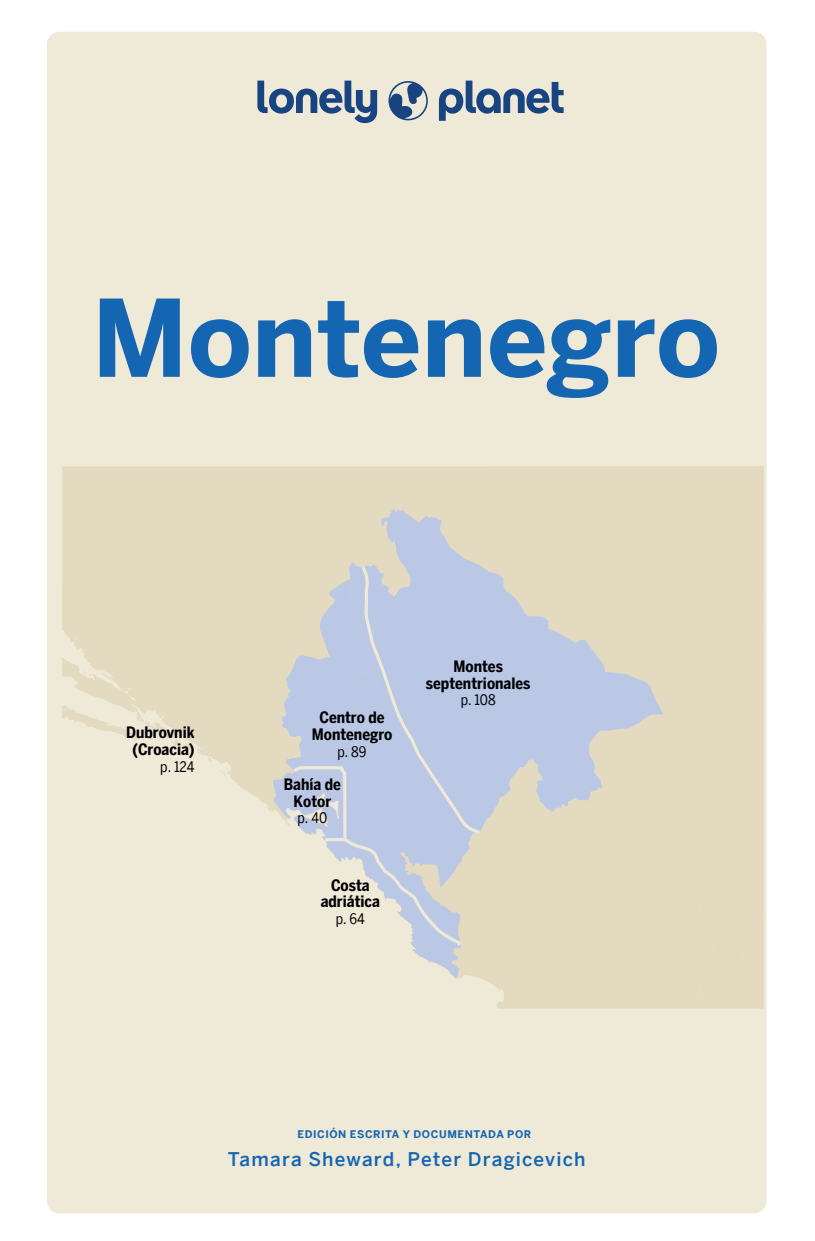
<style>
.page{position:relative;width:815px;height:1241px;background:#fff}
.page>*{position:absolute;margin:0;border:0;box-sizing:border-box;transform-origin:0 0}
.t1{font:700 105.75px "LP Benton Sans";letter-spacing:-.005em;color:#1466b2}
.t2{font:500 18.9px "LP Benton Sans";letter-spacing:.06em;color:#1466b2}
.t3{font:700 15.75px/16.9px "LP Benton Sans Cond";color:#000001;text-align:center}
.t4{font:14.62px "LP Benton Sans Cond";color:#000001}
.t5{font:700 10.58px "LP Benton Sans";letter-spacing:.055em;color:#1466b2}
</style>
<div class="page">
<div style="left:47px;top:32px;width:719px;height:1181px;background:#efe9d7;border-radius:13px"></div>
<svg style="left:257px;top:81px;width:120px;height:42px"></svg>
<svg style="left:439px;top:81px;width:124px;height:40px"></svg>
<svg style="left:388px;top:81px;width:40px;height:39px"></svg>
<div style="left:62px;top:466px;width:377px;height:97px;background:#e3dac0"></div>
<div style="left:663px;top:714px;width:101px;height:200px;background:#e3dac0"></div>
<div style="left:273px;top:510px;width:76px;height:53px;background:#e3dac0"></div>
<div style="left:712px;top:914px;width:52px;height:94px;background:#e3dac0"></div>
<div style="left:455px;top:759px;width:257px;height:249px;background:#e3dac0"></div>
<div style="left:439px;top:466px;width:325px;height:248px;background:#e3dac0"></div>
<svg style="left:349px;top:510px;width:314px;height:322px;background:#d3d2ce"></svg>
<svg style="left:62px;top:563px;width:425px;height:415px"></svg>
<h1 class="t1" style="left:92px;top:263px;width:630px">Montenegro</h1>
<p class="t3" style="left:126px;top:723px;width:70px">Dubrovnik (Croacia)</p>
<p class="t4" style="left:160px;top:757px;width:36px">p. 124</p>
<p class="t3" style="left:312px;top:709px;width:82px">Centro de<br>Montenegro</p>
<p class="t4" style="left:337px;top:742px;width:31px">p. 89</p>
<p class="t3" style="left:284px;top:775px;width:59px">Bahía de<br>Kotor</p>
<p class="t4" style="left:298px;top:809px;width:31px">p. 40</p>
<p class="t3" style="left:321px;top:876px;width:61px">Costa adriática</p>
<p class="t4" style="left:336px;top:909px;width:31px">p. 64</p>
<p class="t3" style="left:426px;top:657px;width:106px">Montes septentrionales</p>
<p class="t4" style="left:461px;top:691px;width:37px">p. 108</p>
<p class="t5" style="left:297px;top:1126px;width:235px">EDICIÓN ESCRITA Y DOCUMENTADA POR</p>
<p class="t2" style="left:228px;top:1146px;width:359px">Tamara Sheward, Peter Dragicevich</p>
</div>
